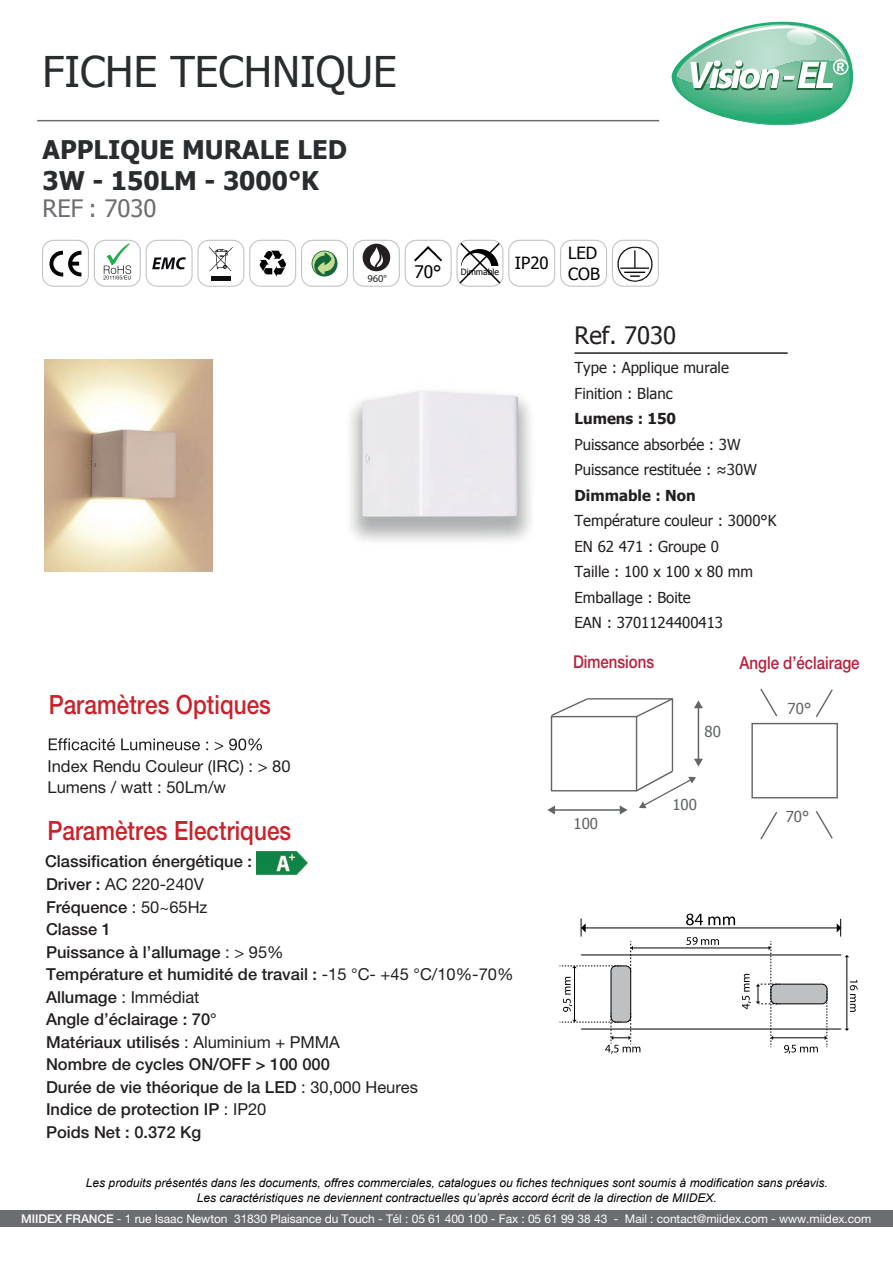
<style>
.page{position:relative;width:893px;height:1263px;background:#fff}
.page>*{position:absolute;margin:0;border:0;box-sizing:border-box;transform-origin:0 0}
.t1{font:42.3px "Tahoma";color:#292d2f}
.t2{font:500 26.55px "Helvetica Neue LT Std";color:#cb212b;scale:.85 1}
.t3{font:700 25.65px/30.6px "Tahoma";color:#292d2f}
.t4{font:24px "Tahoma";color:#6c6d70}
.t5{font:24px "Tahoma";color:#231f20}
.t6{font:500 17.7px "Helvetica Neue LT Std";color:#bc1e3b;scale:.85 1}
.t7{font:16.8px "Tahoma";color:#000}
.t8{font:500 16.5px/22.5px "Helvetica Neue LT Std";color:#231f20}
.t9{font:16.5px/20.4px "Helvetica Neue LT Std";color:#231f20}
.t10{font:15.15px/25.5px "Tahoma";color:#231f20}
.t11{font:700 15.15px "Tahoma";color:#231f20}
.t12{font:15.15px "Tahoma";color:#616566}
.t13{font:italic 12px/14.4px "Arial";color:#000001;text-align:center}
.t14{font:12px "Helvetica Neue LT Std";letter-spacing:-.005em;color:#fff}
.t15{font:10.5px "Myriad Pro";color:#231f20}
.t16{font:8.7px "Tahoma";color:#000}
.s1{font-size:17.25px;color:#000001}
.s2{font-size:17.25px}
.s3{font-weight:400}
.s4{font-weight:500}
</style>
<div class="page">
<hr style="left:37px;top:120px;width:622px;height:1px;background:#6c6d70">
<svg style="left:672px;top:21px;width:181px;height:105px"></svg>
<svg style="left:49px;top:738px;width:213px;height:12px"></svg>
<hr style="left:575px;top:352px;width:213px;height:2px;background:#231f20">
<img style="left:256px;top:852px;width:52px;height:22px">
<svg style="left:49px;top:251px;width:32px;height:25px"></svg>
<svg style="left:152px;top:257px;width:34px;height:12px"></svg>
<svg style="left:209px;top:247px;width:24px;height:24px"></svg>
<div style="left:211px;top:276px;width:19px;height:5px;background:#0f0c12"></div>
<svg style="left:260px;top:251px;width:26px;height:26px"></svg>
<svg style="left:312px;top:251px;width:25px;height:25px"></svg>
<svg style="left:414px;top:246px;width:28px;height:15px"></svg>
<div style="left:301px;top:240px;width:47px;height:47px;border:1px solid #c1c4c7;border-radius:11px"></div>
<div style="left:94px;top:240px;width:47px;height:47px;border:1px solid #c1c4c7;border-radius:11px"></div>
<div style="left:42px;top:240px;width:47px;height:47px;border:1px solid #c1c4c7;border-radius:11px"></div>
<div style="left:146px;top:240px;width:47px;height:47px;border:1px solid #c1c4c7;border-radius:11px"></div>
<div style="left:197px;top:240px;width:47px;height:47px;border:1px solid #c1c4c7;border-radius:11px"></div>
<div style="left:249px;top:240px;width:47px;height:47px;border:1px solid #c1c4c7;border-radius:11px"></div>
<div style="left:508px;top:240px;width:47px;height:47px;border:1px solid #c1c4c7;border-radius:11px"></div>
<div style="left:560px;top:240px;width:47px;height:47px;border:1px solid #c1c4c7;border-radius:11px"></div>
<div style="left:353px;top:240px;width:47px;height:47px;border:1px solid #c1c4c7;border-radius:11px"></div>
<div style="left:405px;top:240px;width:47px;height:47px;border:1px solid #c1c4c7;border-radius:11px"></div>
<div style="left:456px;top:240px;width:47px;height:47px;border:1px solid #c1c4c7;border-radius:11px"></div>
<svg style="left:458px;top:241px;width:44px;height:44px"></svg>
<div style="left:363px;top:244px;width:27px;height:27px;background:#231f20;border-radius:50%"></div>
<svg style="left:365px;top:247px;width:18px;height:22px"></svg>
<img style="left:612px;top:239px;width:47px;height:48px">
<div style="left:0;top:1210px;width:893px;height:16px;background:#6c6d70"></div>
<svg style="left:103px;top:243px;width:28px;height:36px"></svg>
<div style="left:751px;top:723px;width:87px;height:75px;border:1px solid #616566"></div>
<svg style="left:547px;top:698px;width:156px;height:116px"></svg>
<svg style="left:760px;top:688px;width:18px;height:29px"></svg>
<svg style="left:815px;top:689px;width:18px;height:28px"></svg>
<svg style="left:760px;top:812px;width:18px;height:28px"></svg>
<svg style="left:815px;top:811px;width:18px;height:28px"></svg>
<img style="left:44px;top:359px;width:487px;height:212px">
<hr style="left:585px;top:927px;width:252px;height:1px;background:#000001">
<hr style="left:847px;top:957px;width:1px;height:72px;background:#000001">
<hr style="left:633px;top:948px;width:136px;height:1px;background:#000001">
<hr style="left:581px;top:954px;width:260px;height:1px;background:#000001">
<hr style="left:581px;top:1029px;width:260px;height:1px;background:#000001">
<div style="left:771px;top:984px;width:56px;height:20px;background:#bec0c1;border-radius:5px"></div>
<div style="left:770px;top:984px;width:57px;height:20px;border:1px solid #000001;border-radius:5px"></div>
<hr style="left:773px;top:1037px;width:52px;height:1px;background:#000001">
<svg style="left:825px;top:991px;width:3px;height:56px"></svg>
<svg style="left:686px;top:913px;width:49px;height:12px"></svg>
<svg style="left:686px;top:937px;width:33px;height:8px"></svg>
<svg style="left:742px;top:941px;width:76px;height:113px"></svg>
<svg style="left:850px;top:980px;width:8px;height:32px"></svg>
<svg style="left:560px;top:918px;width:80px;height:136px"></svg>
<svg style="left:837px;top:919px;width:4px;height:17px"></svg>
<h1 class="t1" style="left:43px;top:43px;width:356px">FICHE TECHNIQUE</h1>
<h3 class="t3" style="left:43px;top:133px;width:306px">APPLIQUE MURALE LED<br>3W - 150LM - 3000°K</h3>
<h3 class="t4" style="left:43px;top:192px;width:115px">REF : 7030</h3>
<h2 class="t2" style="left:49px;top:689px;width:263px">Paramètres Optiques</h2>
<p class="t9" style="left:47px;top:756px;width:245px">Index Rendu Couleur (IRC) : &gt; 80<br>Lumens / watt : 50Lm/w</p>
<h2 class="t2" style="left:47px;top:814px;width:288px">Paramètres Electriques</h2>
<p class="t8" style="left:45px;top:850px;width:208px">Classification énergétique :</p>
<p class="t7" style="left:568px;top:242px;width:31px">LED</p>
<p class="t7" style="left:515px;top:251px;width:35px">IP20</p>
<p class="t15" style="left:367px;top:272px;width:21px">960°</p>
<p class="t16" style="left:414px;top:266px;width:86px"><span class="s1">70</span><span class="s2">°</span> Dimmable</p>
<p class="t7" style="left:568px;top:262px;width:33px">COB</p>
<h3 class="t5" style="left:575px;top:320px;width:103px">Ref. 7030</h3>
<p class="t10" style="left:575px;top:354px;width:156px">Type : Applique murale<br>Finition : Blanc</p>
<p class="t11" style="left:575px;top:408px;width:103px">Lumens : 150</p>
<p class="t10" style="left:575px;top:431px;width:184px">Puissance absorbée : 3W<br>Puissance restituée : ≈30W</p>
<p class="t11" style="left:575px;top:485px;width:123px">Dimmable : Non</p>
<p class="t10" style="left:575px;top:507px;width:203px">Température couleur : 3000°K<br>EN 62 471 : Groupe 0<br>Taille : 100 x 100 x 80 mm<br>Emballage : Boite<br>EAN : 3701124400413</p>
<p class="t6" style="left:573px;top:651px;width:97px">Dimensions</p>
<p class="t6" style="left:739px;top:652px;width:143px">Angle d’éclairage</p>
<p class="t12" style="left:573px;top:813px;width:26px">100</p>
<p class="t12" style="left:705px;top:721px;width:18px">80</p>
<p class="t12" style="left:672px;top:794px;width:26px">100</p>
<p class="t12" style="left:788px;top:698px;width:25px">70°</p>
<p class="t12" style="left:786px;top:806px;width:25px">70°</p>
<p class="t8" style="left:46px;top:873px;width:469px">Driver : <span class="s3">AC 220-240V<br></span>Fréquence <span class="s3">: 50~65Hz<br></span>Classe 1<br>Puissance à l’allumage <span class="s3">: &gt; 95%<br></span>Température et humidité de travail : <span class="s3">-15 °C- +45 °C/10%-70%<br></span>Allumage <span class="s3">: Immédiat<br></span>Angle d’éclairage : 70°<br>Matériaux utilisés <span class="s3">: Aluminium + PMMA<br></span>Nombre de cycles ON/OFF &gt; 100 000<br>Durée de vie théorique de la LED <span class="s3">: 30,000 Heures<br></span>Indice de protection IP <span class="s3">: IP20<br></span>Poids Net : 0.372 Kg</p>
<p class="t13" style="left:86px;top:1176px;width:743px">Les produits présentés dans les documents, offres commerciales, catalogues ou fiches techniques sont soumis à modification sans préavis.<br>Les caractéristiques ne deviennent contractuelles qu’après accord écrit de la direction de MIIDEX.</p>
<p class="t14" style="left:21px;top:1211px;width:851px"><span class="s4">MIIDEX FRANCE</span> - 1 rue Isaac Newton 31830 Plaisance du Touch - Tél : 05 61 400 100 - Fax : 05 61 99 38 43 - Mail : contact@miidex.com - www.miidex.com</p>
</div>
